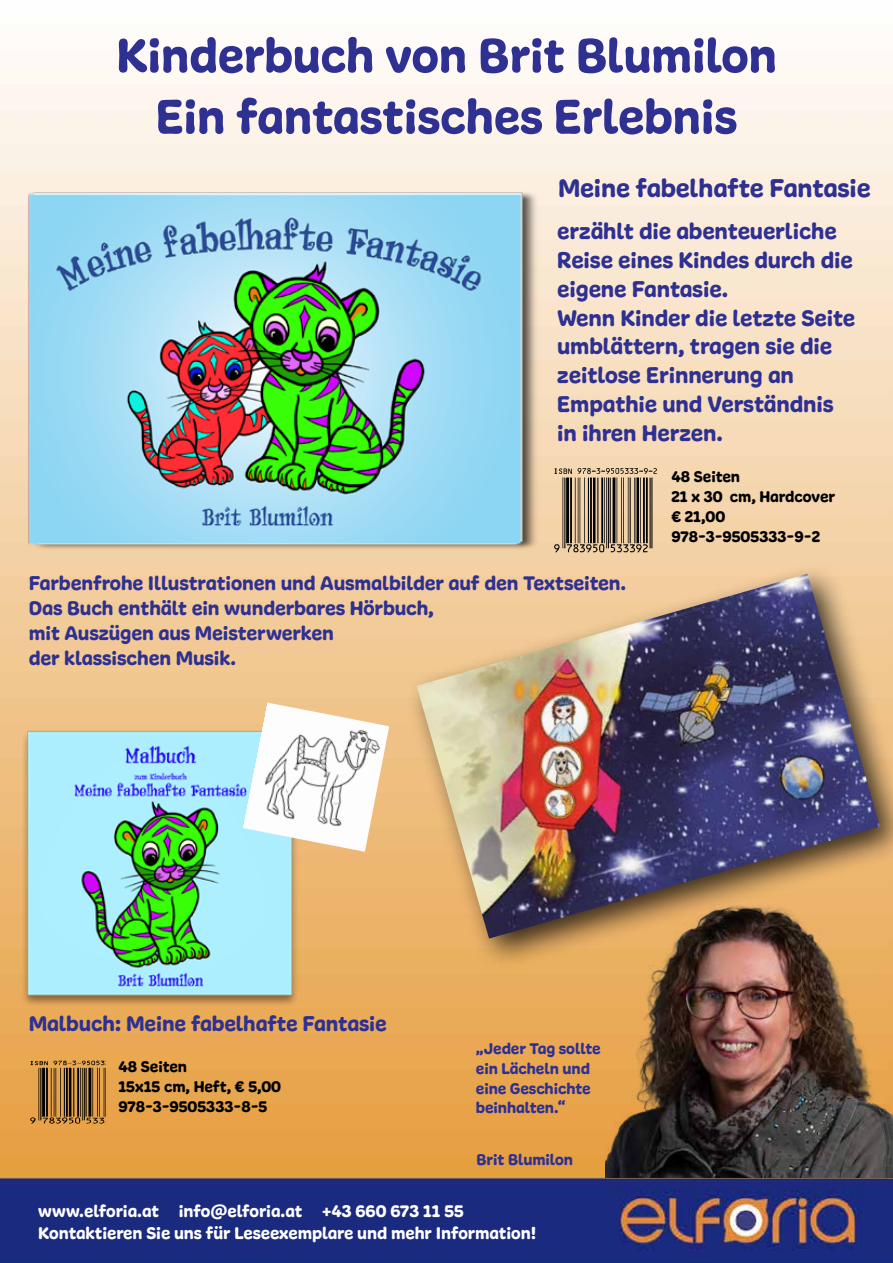
<style>
.page{position:relative;width:893px;height:1263px;background:#fff}
.page>*{position:absolute;margin:0;border:0;box-sizing:border-box;transform-origin:0 0}
.t1{font:51px/61.2px "Freude";color:#2e3092;text-align:center}
.t2{font:27px "Freude";color:#2e3092}
.t3{font:24px/28.8px "Freude";color:#2e3092}
.t4{font:22.5px "Freude";color:#2e3092}
.t5{font:21px/25.2px "Freude";color:#2e3092}
.t6{font:18px/21.6px "Freude";color:#fff}
.t7{font:16.5px/19.8px "Freude";color:#000}
.t8{font:16.5px/19.8px "Freude";color:#2e3092}
</style>
<div class="page">
<img style="left:0;top:67px;width:893px;height:1196px">
<img style="left:25px;top:189px;width:515px;height:361px">
<div style="left:406px;top:562px;width:487px;height:409px;background:#000;opacity:.75"></div>
<img style="left:417px;top:574px;width:463px;height:365px">
<img style="left:553px;top:468px;width:106px;height:85px">
<img style="left:28px;top:1061px;width:78px;height:62px">
<img style="left:606px;top:889px;width:287px;height:288px">
<img style="left:0;top:699px;width:323px;height:328px">
<img style="left:243px;top:702px;width:146px;height:150px">
<h1 class="t1" style="left:116px;top:25px;width:662px">Kinderbuch von Brit Blumilon<br>Ein fantastisches Erlebnis</h1>
<p class="t2" style="left:558px;top:172px;width:314px">Meine fabelhafte Fantasie</p>
<p class="t3" style="left:557px;top:217px;width:299px">erzählt die abenteuerliche<br>Reise eines Kindes durch die eigene Fantasie.<br>Wenn Kinder die letzte Seite umblättern, tragen sie die zeitlose Erinnerung an<br>Empathie und Verständnis in ihren Herzen.</p>
<p class="t7" style="left:671px;top:467px;width:165px">48 Seiten<br>21 x 30 cm, Hardcover € 21,00<br>978-3-9505333-9-2</p>
<p class="t5" style="left:29px;top:570px;width:599px">Farbenfrohe Illustrationen und Ausmalbilder auf den Textseiten.<br>Das Buch enthält ein wunderbares Hörbuch,<br>mit Auszügen aus Meisterwerken<br>der klassischen Musik.</p>
<p class="t4" style="left:29px;top:1010px;width:359px">Malbuch: Meine fabelhafte Fantasie</p>
<p class="t7" style="left:118px;top:1057px;width:164px">48 Seiten<br>15x15 cm, Heft, € 5,00<br>978-3-9505333-8-5</p>
<p class="t8" style="left:476px;top:1039px;width:126px">„Jeder Tag sollte ein Lächeln und eine Geschichte beinhalten.“</p>
<p class="t8" style="left:476px;top:1150px;width:98px">Brit Blumilon</p>
<p class="t6" style="left:38px;top:1200px;width:500px">www.elforia.at info@elforia.at +43 660 673 11 55<br>Kontaktieren Sie uns für Leseexemplare und mehr Information!</p>
</div>
